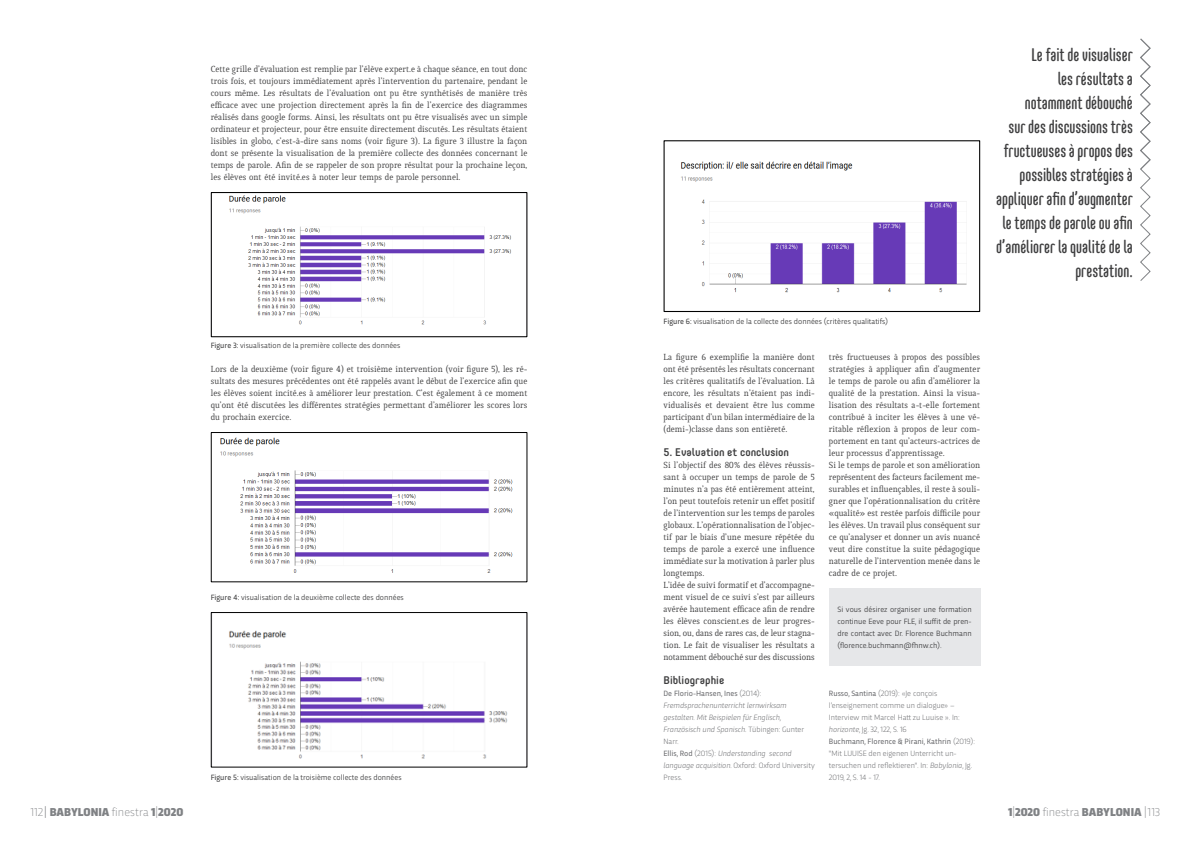
<style>
.page{position:relative;width:1191px;height:842px;background:#fff}
.page>*{position:absolute;margin:0;border:0;box-sizing:border-box;transform-origin:0 0}
.Citazione_-_Dx{font:500 18px/24px "Core Mellow 59 Cp";color:#3e3e3f;text-align:right}
.t1{font:900 12px "Trasandina";color:#808285}
.Heading{font:500 11px "Core Mellow 55";color:#3e3e3f}
.Testo_Base_-_Quiroga{font:9.5px/12px "Quiroga Serif Pro";color:#3e3e3f;text-align:justify}
.Testo_Base_-_Trans{font:8px/12px "Trasandina";color:#3e3e3f;text-align:justify}
.Bibliografia_-_DX{font:300 8px/12px "Trasandina";color:#6c6d70}
.Bibliografia_-_DX-2{font:italic 300 8px/12px "Trasandina";color:#6c6d70}
.s1{font-style:inherit}
.s2{font-weight:400;font-style:normal}
.s3{font-style:normal}
.s4{font-weight:400}
.s5{font-style:italic}
.s6{font-weight:200}
.s7{font-weight:300}
</style>
<div class="page">
<img style="left:229px;top:195px;width:283px;height:130px">
<div style="left:211px;top:192px;width:316px;height:145px;border:1px solid #000"></div>
<img style="left:220px;top:437px;width:293px;height:136px">
<div style="left:211px;top:432px;width:316px;height:150px;border:1px solid #000"></div>
<img style="left:229px;top:630px;width:279px;height:129px">
<div style="left:211px;top:612px;width:316px;height:155px;border:1px solid #000"></div>
<img style="left:681px;top:161px;width:286px;height:132px">
<div style="left:663px;top:140px;width:317px;height:172px;border:1px solid #000"></div>
<div style="left:829px;top:588px;width:151px;height:77px;background:#e6e7e9"></div>
<svg style="left:1140px;top:38px;width:11px;height:243px"></svg>
<p class="Testo_Base_-_Quiroga" style="left:211px;top:63px;width:318px">Cette grille d’évaluation est remplie par l’élève expert.e à chaque séance, en tout donc trois fois, et toujours immédiatement après l’intervention du partenaire, pendant le cours même. Les résultats de l’évaluation ont pu être synthétisés de manière très efficace avec une projection directement après la fin de l’exercice des diagrammes réalisés dans google forms. Ainsi, les résultats ont pu être visualisés avec un simple ordinateur et projecteur, pour être ensuite directement discutés. Les résultats étaient lisibles in globo, c’est-à-dire sans noms (voir figure 3). La figure 3 illustre la façon dont se présente la visualisation de la première collecte des données concernant le temps de parole. Afin de se rappeler de son propre résultat pour la prochaine leçon, les élèves ont été invité.es à noter leur temps de parole personnel.</p>
<p class="Testo_Base_-_Trans" style="left:211px;top:339px;width:191px"><span class="s1">Figure 3:</span> visualisation de la première collecte des données</p>
<p class="Testo_Base_-_Quiroga" style="left:211px;top:363px;width:318px">Lors de la deuxième (voir figure 4) et troisième intervention (voir figure 5), les ré&shy;sultats des mesures précédentes ont été rappelés avant le début de l’exercice afin que les élèves soient incité.es à améliorer leur prestation. C’est également à ce moment qu’ont été discutées les différentes stratégies permettant d’améliorer les scores lors du prochain exercice.</p>
<p class="Testo_Base_-_Trans" style="left:211px;top:591px;width:194px"><span class="s1">Figure 4:</span> visualisation de la deuxième collecte des données</p>
<p class="Testo_Base_-_Trans" style="left:211px;top:771px;width:192px"><span class="s1">Figure 5:</span> visualisation de la troisième collecte des données</p>
<p class="Testo_Base_-_Trans" style="left:663px;top:315px;width:226px"><span class="s1">Figure 6:</span> visualisation de la collecte des données (critères qualitatifs)</p>
<p class="Testo_Base_-_Quiroga" style="left:663px;top:351px;width:153px">La figure 6 exemplifie la manière dont ont été présentés les résultats concernant les critères qualitatifs de l’évaluation. Là encore, les résultats n’étaient pas indi&shy;vidualisés et devaient être lus comme participant d’un bilan intermédiaire de la (demi-)classe dans son entièreté.</p>
<p class="Heading" style="left:663px;top:444px;width:127px">5. Evaluation et conclusion</p>
<p class="Testo_Base_-_Quiroga" style="left:663px;top:459px;width:153px">Si l’objectif des 80% des élèves réussis&shy;sant à occuper un temps de parole de 5 minutes n’a pas été entièrement atteint, l’on peut toutefois retenir un effet positif de l’intervention sur les temps de paroles globaux. L’opérationnalisation de l’objec&shy;tif par le biais d’une mesure répétée du temps de parole a exercé une influence immédiate sur la motivation à parler plus longtemps.</p>
<p class="Testo_Base_-_Quiroga" style="left:663px;top:579px;width:153px">L’idée de suivi formatif et d’accompagne&shy;ment visuel de ce suivi s’est par ailleurs avérée hautement efficace afin de rendre les élèves conscient.es de leur progres&shy;sion, ou, dans de rares cas, de leur stagna&shy;tion. Le fait de visualiser les résultats a notamment débouché sur des discussions</p>
<p class="Heading" style="left:663px;top:672px;width:62px">Bibliographie</p>
<p class="Bibliografia_-_DX-2" style="left:663px;top:687px;width:142px"><span class="s2">De Florio-Hansen, Ines</span> <span class="s3">(2014):<br></span>Fremdsprachenunterricht lernwirksam gestalten. Mit Beispielen für Englisch,<br>Französisch und Spanisch. <span class="s3">Tübingen: Gunter<br>Narr.</span></p>
<p class="Bibliografia_-_DX-2" style="left:663px;top:747px;width:153px"><span class="s2">Ellis, Rod</span> <span class="s3">(2015):</span> Understanding second language acquisition. <span class="s3">Oxford: Oxford University<br>Press.</span></p>
<p class="Testo_Base_-_Quiroga" style="left:829px;top:351px;width:153px">très fructueuses à propos des possibles stratégies à appliquer afin d’augmenter le temps de parole ou afin d’améliorer la qualité de la prestation. Ainsi la visua&shy;lisation des résultats a-t-elle fortement contribué à inciter les élèves à une vé&shy;ritable réflexion à propos de leur com&shy;portement en tant qu’acteurs-actrices de leur processus d’apprentissage.</p>
<p class="Testo_Base_-_Quiroga" style="left:829px;top:459px;width:153px">Si le temps de parole et son amélioration représentent des facteurs facilement me&shy;surables et influençables, il reste à souli&shy;gner que l’opérationnalisation du critère «qualité» est restée parfois difficile pour les élèves. Un travail plus conséquent sur ce qu’analyser et donner un avis nuancé veut dire constitue la suite pédagogique naturelle de l’intervention menée dans le cadre de ce projet.</p>
<p class="Testo_Base_-_Trans" style="left:837px;top:603px;width:136px">Si vous désirez organiser une formation continue Eeve pour FLE, il suffit de pren&shy;dre contact avec Dr. Florence Buchmann (florence.buchmann@fhnw.ch).</p>
<p class="Bibliografia_-_DX" style="left:829px;top:687px;width:132px"><span class="s4">Russo, Santina</span> (2019): «Je conçois l’enseignement comme un dialogue» – Interview mit Marcel Hatt zu Luuise ». In: <span class="s5">horizonte</span>, Jg. 32, 122, S. 16</p>
<p class="Bibliografia_-_DX" style="left:829px;top:735px;width:147px"><span class="s4">Buchmann, Florence &amp; Pirani, Kathrin</span> (2019): "Mit LUUISE den eigenen Unterricht un&shy;tersuchen und reflektieren". In: <span class="s5">Babylonia</span>, Jg.<br>2019, 2, S. 14 - 17.</p>
<p class="Citazione_-_Dx" style="left:996px;top:42px;width:138px">Le fait de visualiser<br>les résultats a notamment débouché<br>sur des discussions très fructueuses à propos des possibles stratégies à appliquer afin d’augmenter le temps de parole ou afin d’améliorer la qualité de la prestation.</p>
<p class="t1" style="left:30px;top:803px;width:154px"><span class="s6">112</span><span class="s7">|</span> BABYLONIA <span class="s6">finestra</span> 1<span class="s6">|</span>2020</p>
<p class="t1" style="left:1008px;top:803px;width:154px">1<span class="s6">|</span>2020 <span class="s6">finestra</span> BABYLONIA <span class="s6">| 113</span></p>
</div>
